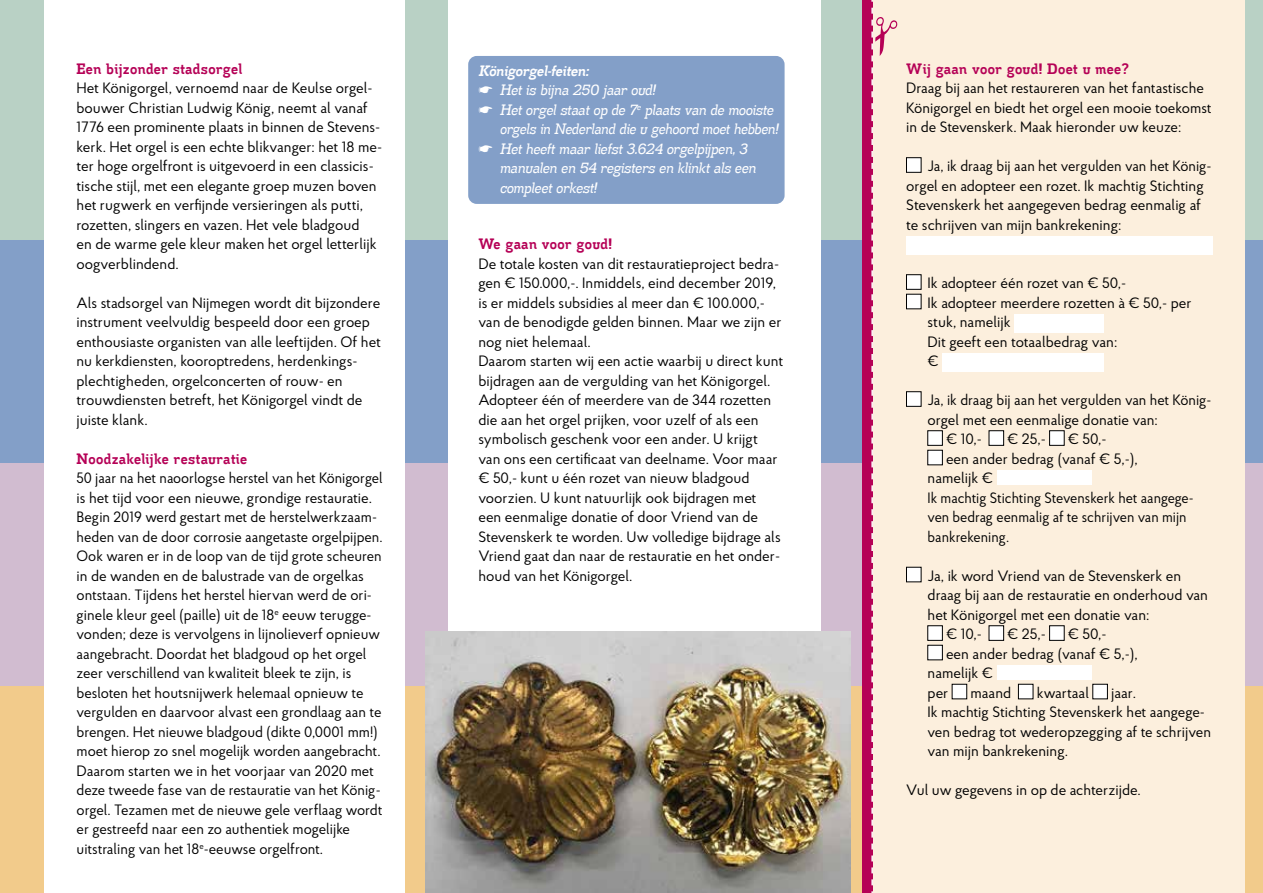
<style>
.page{position:relative;width:1263px;height:893px;background:#fff}
.page>*{position:absolute;margin:0;border:0;box-sizing:border-box;transform-origin:0 0}
.t1{font:15px/19.5px "Proba Pro";color:#000}
.t2{font:15px/19.5px "Proba Pro";color:#000;scale:.96 1}
.t3{font:italic 15px "Madawaska Rg";color:#fff}
.t4{font:15px "Proba Pro";color:#000;scale:.95 1}
.t5{font:700 15px "Madawaska Rg";letter-spacing:.03em;color:#b50156}
.t6{font:italic 700 15px "Madawaska Rg";color:#fff}
</style>
<div class="page">
<div style="left:873px;top:0;width:373px;height:893px;background:#fcefdd"></div>
<div style="left:468px;top:56px;width:316px;height:148px;background:#839fc8;border-radius:9px"></div>
<div style="left:0;top:240px;width:44px;height:223px;background:#839fc8"></div>
<div style="left:0;top:463px;width:44px;height:223px;background:#d1bcd0"></div>
<div style="left:0;top:686px;width:44px;height:207px;background:#f2cb8b"></div>
<div style="left:0;top:0;width:44px;height:240px;background:#b9d1c5"></div>
<div style="left:906px;top:158px;width:15px;height:14px;background:#fff"></div>
<div style="left:906px;top:157px;width:15px;height:15px;border:1px solid #000"></div>
<div style="left:906px;top:236px;width:306px;height:19px;background:#fff"></div>
<div style="left:906px;top:275px;width:15px;height:14px;background:#fff"></div>
<div style="left:906px;top:274px;width:15px;height:16px;border:1px solid #000"></div>
<div style="left:906px;top:294px;width:15px;height:15px;background:#fff"></div>
<div style="left:906px;top:294px;width:15px;height:15px;border:1px solid #000"></div>
<div style="left:1014px;top:314px;width:89px;height:19px;background:#fff"></div>
<div style="left:942px;top:353px;width:162px;height:19px;background:#fff"></div>
<div style="left:906px;top:392px;width:15px;height:14px;background:#fff"></div>
<div style="left:906px;top:391px;width:15px;height:15px;border:1px solid #000"></div>
<div style="left:928px;top:431px;width:14px;height:14px;background:#fff"></div>
<div style="left:927px;top:430px;width:15px;height:16px;border:1px solid #000"></div>
<div style="left:989px;top:431px;width:15px;height:14px;background:#fff"></div>
<div style="left:989px;top:430px;width:15px;height:16px;border:1px solid #000"></div>
<div style="left:1049px;top:431px;width:15px;height:14px;background:#fff"></div>
<div style="left:1049px;top:430px;width:15px;height:16px;border:1px solid #000"></div>
<div style="left:928px;top:450px;width:14px;height:15px;background:#fff"></div>
<div style="left:997px;top:470px;width:94px;height:14px;background:#fff"></div>
<div style="left:906px;top:567px;width:15px;height:15px;background:#fff"></div>
<div style="left:906px;top:567px;width:15px;height:15px;border:1px solid #000"></div>
<div style="left:928px;top:626px;width:14px;height:14px;background:#fff"></div>
<div style="left:989px;top:626px;width:15px;height:14px;background:#fff"></div>
<div style="left:989px;top:625px;width:15px;height:15px;border:1px solid #000"></div>
<div style="left:1049px;top:626px;width:15px;height:14px;background:#fff"></div>
<div style="left:1049px;top:625px;width:15px;height:15px;border:1px solid #000"></div>
<div style="left:928px;top:645px;width:14px;height:15px;background:#fff"></div>
<div style="left:997px;top:665px;width:94px;height:15px;background:#fff"></div>
<div style="left:952px;top:684px;width:15px;height:15px;background:#fff"></div>
<div style="left:1018px;top:684px;width:15px;height:15px;background:#fff"></div>
<div style="left:1018px;top:684px;width:15px;height:15px;border:1px solid #000"></div>
<div style="left:1093px;top:684px;width:14px;height:15px;background:#fff"></div>
<div style="left:821px;top:240px;width:41px;height:223px;background:#839fc8"></div>
<div style="left:405px;top:240px;width:43px;height:223px;background:#839fc8"></div>
<div style="left:1246px;top:240px;width:17px;height:223px;background:#839fc8"></div>
<div style="left:821px;top:463px;width:41px;height:223px;background:#d1bcd0"></div>
<div style="left:405px;top:463px;width:43px;height:223px;background:#d1bcd0"></div>
<div style="left:1246px;top:463px;width:17px;height:223px;background:#d1bcd0"></div>
<div style="left:821px;top:0;width:41px;height:240px;background:#b9d1c5"></div>
<div style="left:405px;top:0;width:43px;height:240px;background:#b9d1c5"></div>
<div style="left:1246px;top:0;width:17px;height:240px;background:#b9d1c5"></div>
<div style="left:821px;top:686px;width:41px;height:207px;background:#f2cb8b"></div>
<div style="left:405px;top:686px;width:43px;height:207px;background:#f2cb8b"></div>
<div style="left:1246px;top:686px;width:17px;height:207px;background:#f2cb8b"></div>
<div style="left:862px;top:0;width:11px;height:893px;background:#b50156"></div>
<svg style="left:871px;top:0;width:26px;height:893px"></svg>
<img style="left:425px;top:631px;width:425px;height:262px">
<p class="t5" style="left:77px;top:59px;width:167px">Een bijzonder stadsorgel</p>
<p class="t1" style="left:77px;top:78px;width:307px">Het Königorgel, vernoemd naar de Keulse orgel&shy;bouwer Christian Ludwig König, neemt al vanaf 1776 een prominente plaats in binnen de Stevens&shy;kerk. Het orgel is een echte blikvanger: het 18 me&shy;ter hoge orgelfront is uitgevoerd in een classicis&shy;tische stijl, met een elegante groep muzen boven het rugwerk en verfijnde versieringen als putti, rozetten, slingers en vazen. Het vele bladgoud<br>en de warme gele kleur maken het orgel letterlijk oogverblindend.</p>
<p class="t1" style="left:77px;top:292px;width:306px">Als stadsorgel van Nijmegen wordt dit bijzondere instrument veelvuldig bespeeld door een groep enthousiaste organisten van alle leeftijden. Of het nu kerkdiensten, kooroptredens, herdenkings&shy;plechtigheden, orgelconcerten of rouw- en trouwdiensten betreft, het Königorgel vindt de juiste klank.</p>
<p class="t5" style="left:77px;top:449px;width:172px">Noodzakelijke restauratie</p>
<p class="t2" style="left:77px;top:468px;width:320px">50 jaar na het naoorlogse herstel van het Königorgel is het tijd voor een nieuwe, grondige restauratie.<br>Begin 2019 werd gestart met de herstelwerkzaam&shy;heden van de door corrosie aangetaste orgelpijpen.<br>Ook waren er in de loop van de tijd grote scheuren in de wanden en de balustrade van de orgelkas ontstaan. Tijdens het herstel hiervan werd de ori&shy;ginele kleur geel (paille) uit de 18<sup>e</sup> eeuw terugge&shy;vonden; deze is vervolgens in lijnolieverf opnieuw aangebracht. Doordat het bladgoud op het orgel zeer verschillend van kwaliteit bleek te zijn, is besloten het houtsnijwerk helemaal opnieuw te vergulden en daarvoor alvast een grondlaag aan te brengen. Het nieuwe bladgoud (dikte 0,0001 mm!) moet hierop zo snel mogelijk worden aangebracht.<br>Daarom starten we in het voorjaar van 2020 met deze tweede fase van de restauratie van het König&shy;orgel. Tezamen met de nieuwe gele verflaag wordt er gestreefd naar een zo authentiek mogelijke uitstraling van het 18<sup>e</sup>-eeuwse orgelfront.</p>
<p class="t6" style="left:478px;top:61px;width:112px">Königorgel-feiten:</p>
<p class="t3" style="left:478px;top:80px;width:178px">☛ Het is bijna 250 jaar oud!</p>
<p class="t3" style="left:478px;top:100px;width:296px">☛ Het orgel staat op de 7<sup>e</sup> plaats van de mooiste</p>
<p class="t3" style="left:500px;top:119px;width:280px">orgels in Nederland die u gehoord moet hebben!</p>
<p class="t3" style="left:478px;top:139px;width:270px">☛ Het heeft maar liefst 3.624 orgelpijpen, 3</p>
<p class="t3" style="left:500px;top:158px;width:258px">manualen en 54 registers en klinkt als een</p>
<p class="t3" style="left:500px;top:178px;width:98px">compleet orkest!</p>
<p class="t5" style="left:478px;top:234px;width:135px">We gaan voor goud!</p>
<p class="t1" style="left:478px;top:253px;width:306px">De totale kosten van dit restauratieproject bedra&shy;gen € 150.000,-. Inmiddels, eind december 2019, is er middels subsidies al meer dan € 100.000,- van de benodigde gelden binnen. Maar we zijn er nog niet helemaal.<br>Daarom starten wij een actie waarbij u direct kunt bijdragen aan de vergulding van het Königorgel.<br>Adopteer één of meerdere van de 344 rozetten die aan het orgel prijken, voor uzelf of als een symbolisch geschenk voor een ander. U krijgt van ons een certificaat van deelname. Voor maar € 50,- kunt u één rozet van nieuw bladgoud voorzien. U kunt natuurlijk ook bijdragen met<br>een eenmalige donatie of door Vriend van de Stevenskerk te worden. Uw volledige bijdrage als Vriend gaat dan naar de restauratie en het onder&shy;houd van het Königorgel.</p>
<p class="t5" style="left:906px;top:59px;width:224px">Wij gaan voor goud! Doet u mee?</p>
<p class="t1" style="left:906px;top:78px;width:307px">Draag bij aan het restaureren van het fantastische<br>Königorgel en biedt het orgel een mooie toekomst in de Stevenskerk. Maak hieronder uw keuze:</p>
<p class="t1" style="left:906px;top:156px;width:305px;text-indent:21px">Ja, ik draag bij aan het vergulden van het König&shy;orgel en adopteer een rozet. Ik machtig Stichting Stevenskerk het aangegeven bedrag eenmalig af te schrijven van mijn bankrekening:</p>
<p class="t1" style="left:927px;top:273px;width:266px">Ik adopteer één rozet van € 50,-<br>Ik adopteer meerdere rozetten à € 50,- per stuk, namelijk<br>Dit geeft een totaalbedrag van:<br>€</p>
<p class="t1" style="left:927px;top:390px;width:284px">Ja, ik draag bij aan het vergulden van het König-</p>
<p class="t1" style="left:927px;top:409px;width:232px">orgel met een eenmalige donatie van:</p>
<p class="t1" style="left:946px;top:429px;width:37px">€ 10,-</p>
<p class="t1" style="left:1007px;top:429px;width:40px">€ 25,-</p>
<p class="t1" style="left:1068px;top:429px;width:40px">€ 50,-</p>
<p class="t1" style="left:946px;top:448px;width:193px">een ander bedrag (vanaf € 5,-),</p>
<p class="t1" style="left:927px;top:468px;width:67px">namelijk €</p>
<p class="t4" style="left:927px;top:487px;width:282px">Ik machtig Stichting Stevenskerk het aangege-</p>
<p class="t4" style="left:927px;top:507px;width:274px">ven bedrag eenmalig af te schrijven van mijn</p>
<p class="t4" style="left:927px;top:526px;width:87px">bankrekening.</p>
<p class="t1" style="left:927px;top:565px;width:255px">Ja, ik word Vriend van de Stevenskerk en</p>
<p class="t1" style="left:927px;top:585px;width:282px">draag bij aan de restauratie en onderhoud van</p>
<p class="t1" style="left:927px;top:604px;width:223px">het Königorgel met een donatie van:</p>
<p class="t1" style="left:946px;top:624px;width:37px">€ 10,-</p>
<p class="t1" style="left:1007px;top:624px;width:40px">€ 25,-</p>
<p class="t1" style="left:1068px;top:624px;width:40px">€ 50,-</p>
<p class="t1" style="left:946px;top:643px;width:193px">een ander bedrag (vanaf € 5,-),</p>
<p class="t1" style="left:927px;top:663px;width:67px">namelijk €</p>
<p class="t1" style="left:927px;top:682px;width:22px">per</p>
<p class="t1" style="left:970px;top:682px;width:42px">maand</p>
<p class="t1" style="left:1037px;top:682px;width:54px">kwartaal</p>
<p class="t1" style="left:927px;top:682px;width:285px;text-indent:183px">jaar.<br>Ik machtig Stichting Stevenskerk het aangege&shy;ven bedrag tot wederopzegging af te schrijven van mijn bankrekening.</p>
<p class="t1" style="left:906px;top:780px;width:236px">Vul uw gegevens in op de achterzijde.</p>
</div>
